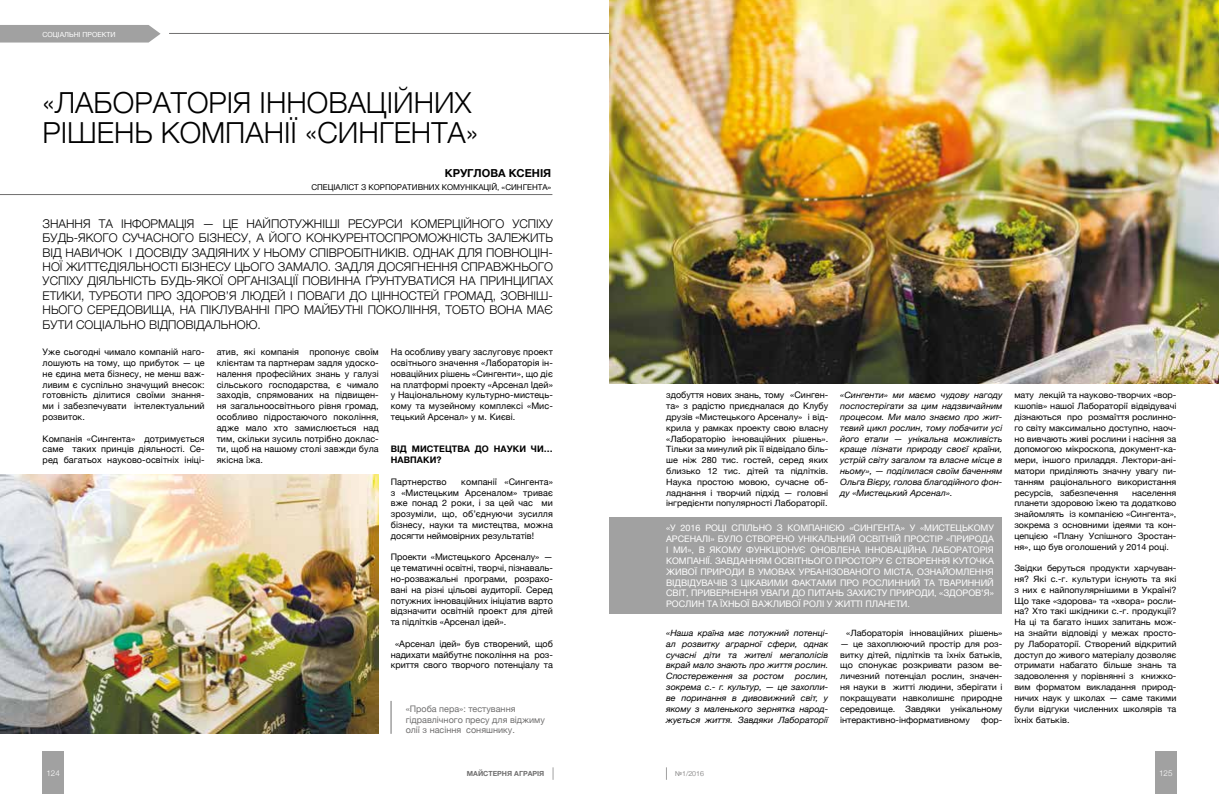
<style>
.page{position:relative;width:1219px;height:794px;background:#fff}
.page>*{position:absolute;margin:0;border:0;box-sizing:border-box;transform-origin:0 0}
.t1{font:300 29px/30px "Helvetica Neue";color:#000}
.t2{font:300 12px/14.4px "Helvetica Neue";color:#000;text-align:justify}
.t3{font:700 11px "Helvetica Neue";color:#000}
.t4{font:9px/10.8px "Helvetica Neue";letter-spacing:.01em;color:#000;text-align:justify}
.t5{font:9px/10.8px "Helvetica Neue";letter-spacing:-.005em;color:#fff;text-align:justify}
.t6{font:9px/10.8px "Helvetica Neue";color:#706f6f}
.t7{font:700 9px/10.8px "Helvetica Neue";letter-spacing:.01em;color:#000}
.t8{font:8.6px/10.8px "Helvetica Neue";color:#000;text-align:justify;scale:1.04 1}
.t9{font:italic 8.6px/10.8px "Helvetica Neue";color:#000;text-align:justify;scale:1.04 1}
.t10{font:8px "Helvetica Neue";color:#000}
.t11{font:300 8px "Helvetica Neue";color:#fff}
.t12{font:7px "Helvetica Neue";color:#fff}
.t13{font:700 7px "Helvetica Neue";color:#706f6f}
.t14{font:300 7px "Helvetica Neue";color:#706f6f}
</style>
<div class="page">
<hr style="left:0;top:194px;width:552px;height:1px;background:#706f6f">
<img style="left:0;top:474px;width:379px;height:259px">
<hr style="left:391px;top:701px;width:1px;height:33px;background:#706f6f">
<div style="left:609px;top:517px;width:393px;height:96px;background:#a1a1a1"></div>
<svg style="left:0;top:25px;width:161px;height:18px;background:#a7a7a7"></svg>
<div style="left:43px;top:751px;width:21px;height:43px;background:#a1a1a1"></div>
<hr style="left:169px;top:33px;width:440px;height:1px;background:#706f6f">
<div style="left:1155px;top:751px;width:21px;height:43px;background:#a1a1a1"></div>
<svg style="left:553px;top:767px;width:1px;height:13px"></svg>
<svg style="left:666px;top:767px;width:1px;height:13px"></svg>
<img style="left:609px;top:0;width:610px;height:384px">
<p class="t12" style="left:43px;top:30px;width:74px">СОЦІАЛЬНІ ПРОЕКТИ</p>
<h1 class="t1" style="left:43px;top:86px;width:437px">«ЛАБОРАТОРІЯ ІННОВАЦІЙНИХ<br>РІШЕНЬ КОМПАНІЇ «СИНГЕНТА»</h1>
<p class="t3" style="left:445px;top:165px;width:108px">КРУГЛОВА КСЕНІЯ</p>
<p class="t10" style="left:311px;top:181px;width:241px">СПЕЦІАЛІСТ З КОРПОРАТИВНИХ КОМУНІКАЦІЙ, «СИНГЕНТА»</p>
<p class="t2" style="left:43px;top:216px;width:512px">ЗНАННЯ ТА ІНФОРМАЦІЯ — ЦЕ НАЙПОТУЖНІШІ РЕСУРСИ КОМЕРЦІЙНОГО УСПІХУ БУДЬ-ЯКОГО СУЧАСНОГО БІЗНЕСУ, А ЙОГО КОНКУРЕНТОСПРОМОЖНІСТЬ ЗАЛЕЖИТЬ ВІД НАВИЧОК І ДОСВІДУ ЗАДІЯНИХ У НЬОМУ СПІВРОБІТНИКІВ. ОДНАК ДЛЯ ПОВНОЦІН-НОЇ ЖИТТЄДІЯЛЬНОСТІ БІЗНЕСУ ЦЬОГО ЗАМАЛО. ЗАДЛЯ ДОСЯГНЕННЯ СПРАВЖНЬОГО УСПІХУ ДІЯЛЬНІСТЬ БУДЬ-ЯКОЇ ОРГАНІЗАЦІЇ ПОВИННА ҐРУНТУВАТИСЯ НА ПРИНЦИПАХ ЕТИКИ, ТУРБОТИ ПРО ЗДОРОВ’Я ЛЮДЕЙ І ПОВАГИ ДО ЦІННОСТЕЙ ГРОМАД, ЗОВНІШ-НЬОГО СЕРЕДОВИЩА, НА ПІКЛУВАННІ ПРО МАЙБУТНІ ПОКОЛІННЯ, ТОБТО ВОНА МАЄ БУТИ СОЦІАЛЬНО ВІДПОВІДАЛЬНОЮ.</p>
<p class="t4" style="left:43px;top:347px;width:164px">Уже сьогодні чимало компаній наго&shy;лошують на тому, що прибуток — це не єдина мета бізнесу, не менш важ&shy;ливим є суспільно значущий внесок: готовність ділитися своїми знання&shy;ми і забезпечувати інтелектуальний розвиток.</p>
<p class="t4" style="left:43px;top:433px;width:164px">Компанія «Сингента» дотримується саме таких принців діяльності. Се&shy;ред багатьох науково-освітніх ініці-</p>
<p class="t4" style="left:217px;top:347px;width:164px">атив, які компанія пропонує своїм клієнтам та партнерам задля удоско&shy;налення професійних знань у галузі сільського господарства, є чимало заходів, спрямованих на підвищен&shy;ня загальноосвітнього рівня громад, особливо підростаючого покоління, адже мало хто замислюється над тим, скільки зусиль потрібно доклас&shy;ти, щоб на нашому столі завжди була якісна їжа.</p>
<p class="t4" style="left:391px;top:347px;width:164px">На особливу увагу заслуговує проект освітнього значення «Лабораторія ін&shy;новаційних рішень «Сингенти», що діє на платформі проекту «Арсенал Ідей» у Національному культурно-мистець&shy;кому та музейному комплексі «Мис&shy;тецький Арсенал» у м. Києві.</p>
<p class="t7" style="left:391px;top:444px;width:164px">ВІД МИСТЕЦТВА ДО НАУКИ ЧИ…<br>НАВПАКИ?</p>
<p class="t4" style="left:391px;top:477px;width:57px">Партнерство</p>
<p class="t4" style="left:391px;top:477px;width:164px;text-indent:71px">компанії «Сингента» з «Мистецьким Арсеналом» триває вже понад 2 роки, і за цей час ми зрозуміли, що, об’єднуючи зусилля бізнесу, науки та мистецтва, можна досягти неймовірних результатів!</p>
<p class="t4" style="left:391px;top:552px;width:164px">Проекти «Мистецького Арсеналу» — це тематичні освітні, творчі, пізнаваль&shy;но-розважальні програми, розрахо&shy;вані на різні цільові аудиторії. Серед потужних інноваційних ініціатив варто відзначити освітній проект для дітей та підлітків «Арсенал ідей».</p>
<p class="t4" style="left:391px;top:639px;width:164px;text-align:center">«Арсенал ідей» був створений, щоб надихати майбутнє покоління на роз&shy;криття свого творчого потенціалу та</p>
<p class="t6" style="left:406px;top:703px;width:141px">«Проба пера»: тестування гідравлічного пресу для віджиму олії з насіння соняшнику.</p>
<p class="t4" style="left:666px;top:390px;width:164px">здобуття нових знань, тому «Синген&shy;та» з радістю приєдналася до Клубу</p>
<p class="t8" style="left:666px;top:412px;width:157px">друзів «Мистецького Арсеналу» і від&shy;крила у рамках проекту свою власну «Лабораторію інноваційних рішень».<br>Тільки за минулий рік її відвідало біль&shy;ше ніж 280 тис. гостей, серед яких близько 12 тис. дітей та підлітків.<br>Наука простою мовою, сучасне об&shy;ладнання і творчий підхід — головні інгредієнти популярності Лабораторії.</p>
<p class="t9" style="left:840px;top:390px;width:157px">«Сингенти» ми маємо чудову нагоду поспостерігати за цим надзвичайним процесом. Ми мало знаємо про жит&shy;тєвий цикл рослин, тому побачити усі його етапи — унікальна можливість краще пізнати природу своєї країни, устрій світу загалом та власне місце в ньому», — поділилася своїм баченням Ольга Вієру, голова благодійного фон&shy;ду «Мистецький Арсенал».</p>
<p class="t5" style="left:666px;top:523px;width:329px">«У 2016 РОЦІ СПІЛЬНО З КОМПАНІЄЮ «СИНГЕНТА» У «МИСТЕЦЬКОМУ АРСЕНАЛІ» БУЛО СТВОРЕНО УНІКАЛЬНИЙ ОСВІТНІЙ ПРОСТІР «ПРИРОДА І МИ», В ЯКОМУ ФУНКЦІОНУЄ ОНОВЛЕНА ІННОВАЦІЙНА ЛАБОРАТОРІЯ КОМПАНІЇ. ЗАВДАННЯМ ОСВІТНЬОГО ПРОСТОРУ Є СТВОРЕННЯ КУТОЧКА ЖИВОЇ ПРИРОДИ В УМОВАХ УРБАНІЗОВАНОГО МІСТА, ОЗНАЙОМЛЕННЯ ВІДВІДУВАЧІВ З ЦІКАВИМИ ФАКТАМИ ПРО РОСЛИННИЙ ТА ТВАРИННИЙ СВІТ, ПРИВЕРНЕННЯ УВАГИ ДО ПИТАНЬ ЗАХИСТУ ПРИРОДИ, «ЗДОРОВ’Я» РОСЛИН ТА ЇХНЬОЇ ВАЖЛИВОЇ РОЛІ У ЖИТТІ ПЛАНЕТИ.</p>
<p class="t9" style="left:666px;top:628px;width:157px">«Наша країна має потужний потенці&shy;ал розвитку аграрної сфери, однак сучасні діти та жителі мегаполісів вкрай мало знають про життя рослин.<br>Спостереження за ростом</p>
<p class="t9" style="left:666px;top:671px;width:157px;text-indent:129px">рослин, зокрема с.- г. культур, — це захопли&shy;ве поринання в дивовижний світ, у якому з маленького зернятка народ&shy;жується життя. Завдяки Лабораторії</p>
<p class="t8" style="left:846px;top:628px;width:152px">«Лабораторія інноваційних рішень»</p>
<p class="t8" style="left:840px;top:639px;width:157px">— це захоплюючий простір для роз&shy;витку дітей, підлітків та їхніх батьків, що спонукає розкривати разом ве&shy;личезний потенціал рослин, значен&shy;ня науки в житті людини, зберігати і покращувати навколишнє природне середовище. Завдяки унікальному інтерактивно-інформативному</p>
<p class="t8" style="left:981px;top:714px;width:22px">фор-</p>
<p class="t8" style="left:1014px;top:390px;width:157px">мату лекцій та науково-творчих «вор&shy;кшопів» нашої Лабораторії відвідувачі дізнаються про розмаїття рослинно&shy;го світу максимально доступно, наоч&shy;но вивчають живі рослини і насіння за допомогою мікроскопа, документ-ка&shy;мери, іншого приладдя. Лектори-ані&shy;матори приділяють значну увагу пи&shy;танням раціонального використання ресурсів, забезпечення</p>
<p class="t8" style="left:1014px;top:487px;width:157px;text-indent:118px">населення планети здоровою їжею та додатково знайомлять із компанією «Сингента», зокрема з основними ідеями та кон&shy;цепцією «Плану Успішного Зростан&shy;ня», що був оголошений у 2014 році.</p>
<p class="t8" style="left:1014px;top:563px;width:157px">Звідки беруться продукти харчуван&shy;ня? Які с.-г. культури існують та які з них є найпопулярнішими в Україні?<br>Що таке «здорова» та «хвора» росли&shy;на? Хто такі шкідники с.-г. продукції?<br>На ці та багато інших запитань мож&shy;на знайти відповіді у межах просто&shy;ру Лабораторії. Створений відкритий доступ до живого матеріалу дозволяє отримати набагато більше знань та задоволення у порівнянні з книжко&shy;вим форматом викладання природ&shy;ничих наук у школах — саме такими були відгуки численних школярів та їхніх батьків.</p>
<p class="t11" style="left:46px;top:766px;width:15px">124</p>
<p class="t13" style="left:467px;top:768px;width:79px">МАЙСТЕРНЯ АГРАРІЯ</p>
<p class="t14" style="left:675px;top:768px;width:30px">№1/2016</p>
<p class="t11" style="left:1159px;top:766px;width:15px">125</p>
</div>
